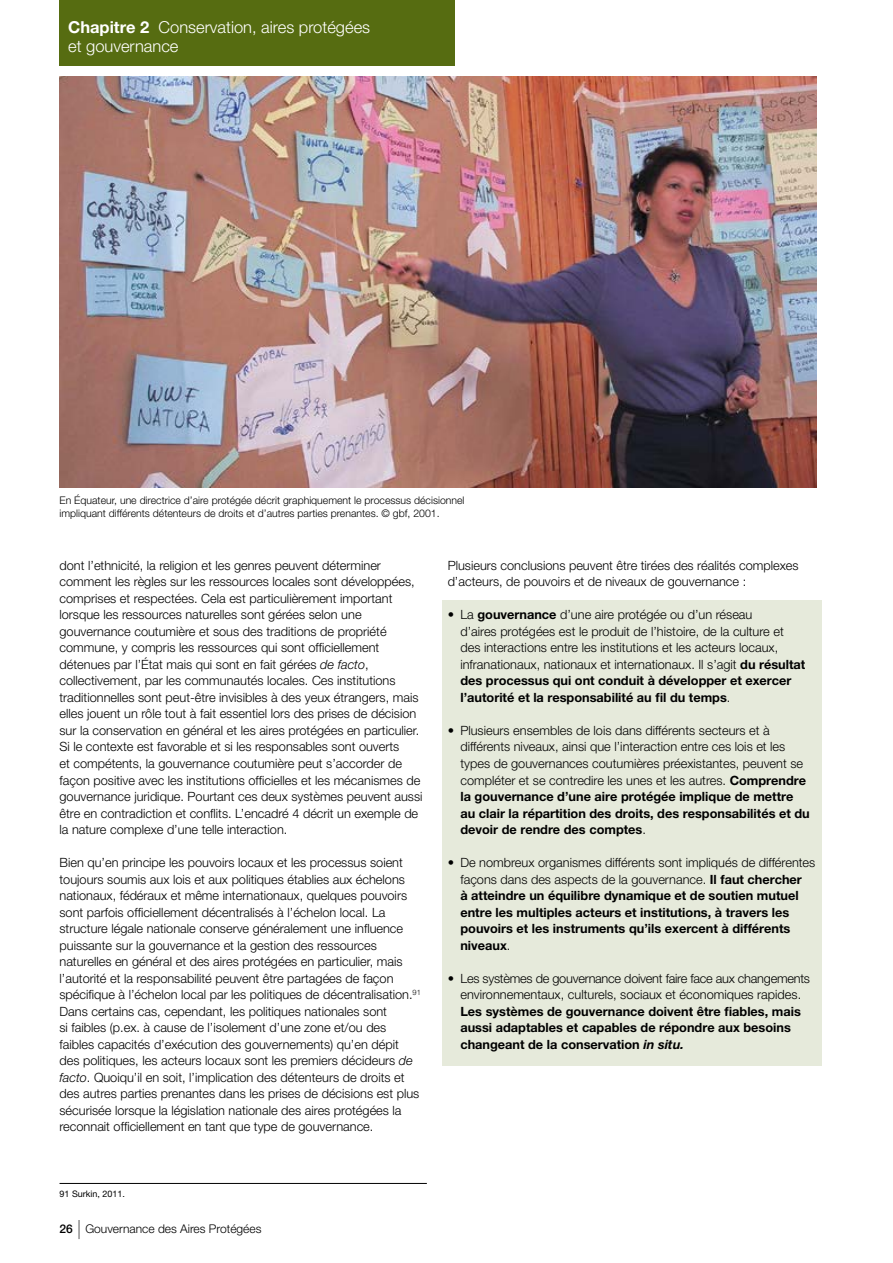
<style>
.page{position:relative;width:893px;height:1263px;background:#fff}
.page>*{position:absolute;margin:0;border:0;box-sizing:border-box;transform-origin:0 0}
.t1{font:300 16.5px/19.5px "Helvetica Neue LT Pro";color:#fff}
.t2{font:300 12.75px/16.5px "Helvetica Neue LT Pro";color:#000}
.t3{font:700 12.75px/16.5px "Helvetica Neue LT Pro";color:#000}
.t4{font:300 12.75px/16.5px "Helvetica Neue LT Pro";letter-spacing:-.02em;color:#000;text-align:center}
.t5{font:300 12px "Helvetica Neue LT Pro";color:#000}
.t6{font:300 10.5px/12.6px "Helvetica Neue LT Pro";color:#000}
.t7{font:9px "Helvetica Neue LT Pro";color:#000}
.s1{font-weight:700}
.s2{font-style:italic}
.s3{font-weight:500}
.s4{font-weight:100;font-size:19.05px}
.s5{font-weight:300}
</style>
<div class="page">
<div style="left:60px;top:0;width:395px;height:66px;background:#566c11"></div>
<div style="left:442px;top:600px;width:380px;height:465px;background:#e6eadb"></div>
<img style="left:60px;top:77px;width:756px;height:410px">
<hr style="left:60px;top:1183px;width:367px;height:1px;background:#000">
<p class="t1" style="left:68px;top:17px;width:303px"><span class="s1">Chapitre 2</span> Conservation, aires protégées et gouvernance</p>
<p class="t6" style="left:60px;top:494px;width:406px">En Équateur, une directrice d’aire protégée décrit graphiquement le processus décisionnel impliquant différents détenteurs de droits et d’autres parties prenantes. © gbf, 2001.</p>
<p class="t2" style="left:60px;top:557px;width:364px">dont l’ethnicité, la religion et les genres peuvent déterminer comment les règles sur les ressources locales sont développées, comprises et respectées. Cela est particulièrement important lorsque les ressources naturelles sont gérées selon une gouvernance coutumière et sous des traditions de propriété commune, y compris les ressources qui sont officiellement détenues par l’État mais qui sont en fait gérées <span class="s2">de facto</span>, collectivement, par les communautés locales. Ces institutions traditionnelles sont peut-être invisibles à des yeux étrangers, mais elles jouent un rôle tout à fait essentiel lors des prises de décision sur la conservation en général et les aires protégées en particulier.<br>Si le contexte est favorable et si les responsables sont ouverts<br>et compétents, la gouvernance coutumière peut s’accorder de façon positive avec les institutions officielles et les mécanismes de gouvernance juridique. Pourtant ces deux systèmes peuvent aussi être en contradiction et conflits. L’encadré 4 décrit un exemple de la nature complexe d’une telle interaction.</p>
<p class="t2" style="left:60px;top:854px;width:363px">Bien qu’en principe les pouvoirs locaux et les processus soient toujours soumis aux lois et aux politiques établies aux échelons nationaux, fédéraux et même internationaux, quelques pouvoirs sont parfois officiellement décentralisés à l’échelon local. La structure légale nationale conserve généralement une influence puissante sur la gouvernance et la gestion des ressources naturelles en général et des aires protégées en particulier, mais l’autorité et la responsabilité peuvent être partagées de façon spécifique à l’échelon local par les politiques de décentralisation.<sup>91<br></sup>Dans certains cas, cependant, les politiques nationales sont<br>si faibles (p.ex. à cause de l’isolement d’une zone et/ou des faibles capacités d’exécution des gouvernements) qu’en dépit des politiques, les acteurs locaux sont les premiers décideurs <span class="s2">de facto</span>. Quoiqu’il en soit, l’implication des détenteurs de droits et des autres parties prenantes dans les prises de décisions est plus sécurisée lorsque la législation nationale des aires protégées la reconnait officiellement en tant que type de gouvernance.</p>
<p class="t7" style="left:60px;top:1188px;width:67px">91 Surkin, 2011.</p>
<p class="t5" style="left:60px;top:1222px;width:203px"><span class="s3">26</span> <span class="s4">|</span> Gouvernance des Aires Protégées</p>
<p class="t2" style="left:448px;top:557px;width:352px">Plusieurs conclusions peuvent être tirées des réalités complexes d’acteurs, de pouvoirs et de niveaux de gouvernance :</p>
<p class="t2" style="left:460px;top:606px;width:346px;text-indent:-13px">• La <span class="s1">gouvernance</span> d’une aire protégée ou d’un réseau<br>d’aires protégées est le produit de l’histoire, de la culture et des interactions entre les institutions et les acteurs locaux, infranationaux, nationaux et internationaux. Il s’agit <span class="s1">du résultat des processus qui ont conduit à développer et exercer l’autorité et la responsabilité au fil du temps</span>.</p>
<p class="t2" style="left:460px;top:722px;width:351px;text-indent:-13px">• Plusieurs ensembles de lois dans différents secteurs et à différents niveaux, ainsi que l’interaction entre ces lois et les types de gouvernances coutumières préexistantes, peuvent se compléter et se contredire les unes et les autres. <span class="s1">Comprendre la gouvernance d’une aire protégée implique de mettre au clair la répartition des droits, des responsabilités et du devoir de rendre des comptes</span>.</p>
<p class="t3" style="left:460px;top:854px;width:356px;text-indent:-13px"><span class="s5">• De nombreux organismes différents sont impliqués de différentes façons dans des aspects de la gouvernance.</span> Il faut chercher<br>à atteindre un équilibre dynamique et de soutien mutuel entre les multiples acteurs et institutions, à travers les pouvoirs et les instruments qu’ils exercent à différents niveaux<span class="s5">.</span></p>
<p class="t4" style="left:448px;top:969px;width:364px">• Les systèmes de gouvernance doivent faire face aux changements environnementaux, culturels, sociaux et économiques rapides.</p>
<p class="t3" style="left:460px;top:1002px;width:342px">Les systèmes de gouvernance doivent être fiables, mais aussi adaptables et capables de répondre aux besoins changeant de la conservation <span class="s2">in situ.</span></p>
</div>
